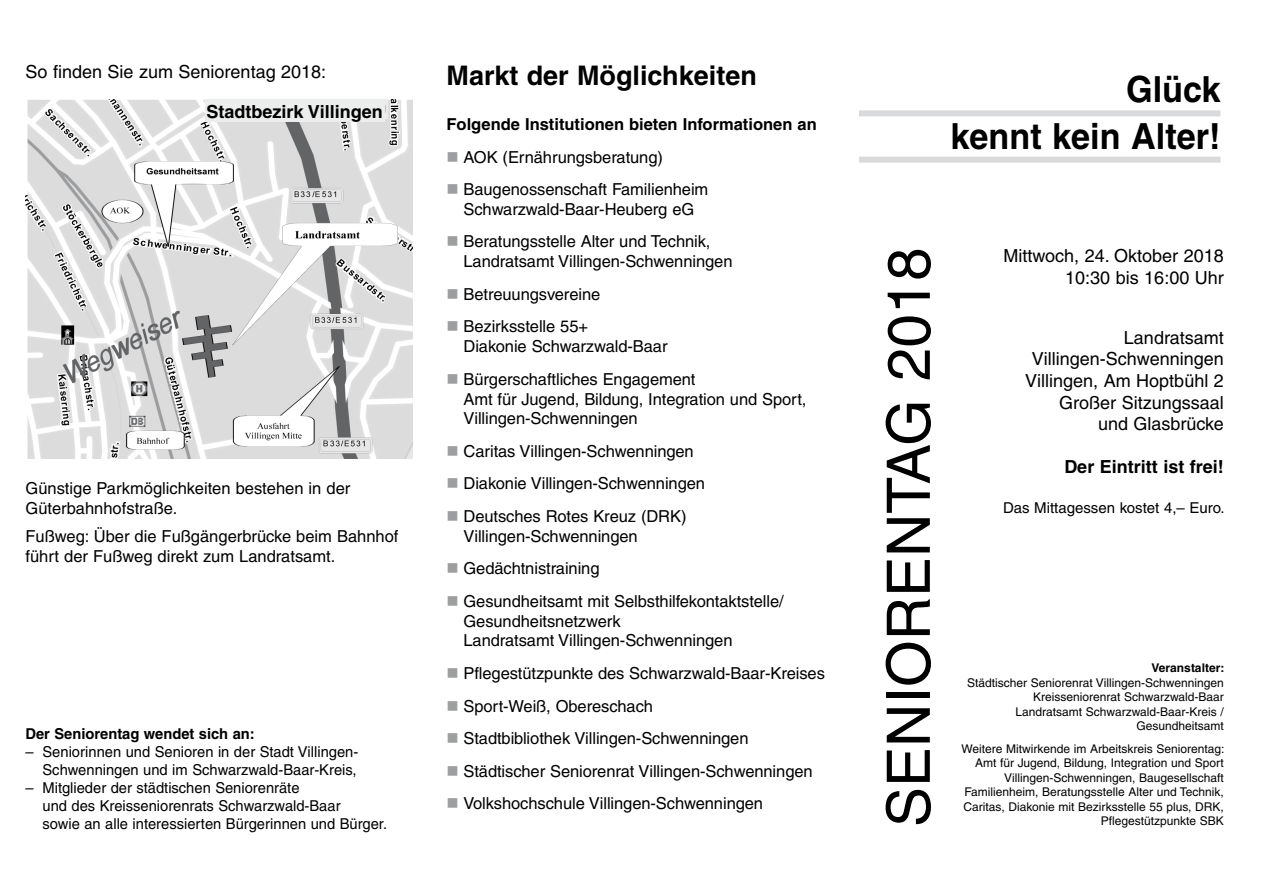
<style>
.page{position:relative;width:1263px;height:893px;background:#fff}
.page>*{position:absolute;margin:0;border:0;box-sizing:border-box;transform-origin:0 0}
.t1{font:60px "Helvetica";color:#000}
.t2{font:700 36px/46.5px "Helvetica";color:#000;text-align:right;scale:.95 1}
.t3{font:700 27px "Helvetica";color:#000}
.t4{font:18px/21.6px "Helvetica";color:#000;text-align:right}
.t5{font:700 18px "Helvetica";color:#000}
.t6{font:16.5px/19.8px "Helvetica";letter-spacing:-.005em;color:#000}
.t7{font:700 16.5px "Helvetica";color:#000}
.t8{font:15px/18px "Helvetica";color:#000;text-align:right}
.t9{font:700 15px "Helvetica";color:#000}
.t10{font:12px/14.4px "Helvetica";color:#000;text-align:right}
.t11{font:700 12px "Helvetica";color:#000}
.s1{color:#9c9e9f}
</style>
<div class="page">
<div style="left:859px;top:110px;width:361px;height:6px;background:#d9dadb"></div>
<div style="left:859px;top:157px;width:361px;height:6px;background:#d9dadb"></div>
<img style="left:26px;top:100px;width:386px;height:359px">
<div style="left:205px;top:100px;width:179px;height:22px;background:#eceded"></div>
<p class="t4" style="left:26px;top:61px;width:302px">So finden Sie zum Seniorentag 2018:</p>
<p class="t5" style="left:207px;top:101px;width:178px">Stadtbezirk Villingen</p>
<p class="t6" style="left:26px;top:478px;width:326px">Günstige Parkmöglichkeiten bestehen in der<br>Güterbahnhofstraße.</p>
<p class="t6" style="left:26px;top:526px;width:374px">Fußweg: Über die Fußgängerbrücke beim Bahnhof führt der Fußweg direkt zum Landratsamt.</p>
<p class="t9" style="left:26px;top:725px;width:231px">Der Seniorentag wendet sich an:</p>
<p class="t8" style="left:26px;top:743px;width:334px">– Seniorinnen und Senioren in der Stadt Villingen-<br>Schwenningen und im Schwarzwald-Baar-Kreis,</p>
<p class="t8" style="left:43px;top:779px;width:346px;text-align:left;text-indent:-17px">– Mitglieder der städtischen Seniorenräte<br>und des Kreisseniorenrats Schwarzwald-Baar<br>sowie an alle interessierten Bürgerinnen und Bürger.</p>
<h3 class="t3" style="left:446px;top:59px;width:312px">Markt der Möglichkeiten</h3>
<p class="t7" style="left:446px;top:114px;width:372px">Folgende Institutionen bieten Informationen an</p>
<p class="t6" style="left:446px;top:147px;width:218px"><span class="s1">■</span> AOK (Ernährungsberatung)</p>
<p class="t6" style="left:446px;top:179px;width:263px;text-align:center"><span class="s1">■</span> Baugenossenschaft Familienheim<br>Schwarzwald-Baar-Heuberg eG</p>
<p class="t6" style="left:463px;top:232px;width:270px;text-indent:-17px"><span class="s1">■</span> Beratungsstelle Alter und Technik,<br>Landratsamt Villingen-Schwenningen</p>
<p class="t6" style="left:446px;top:284px;width:155px"><span class="s1">■</span> Betreuungsvereine</p>
<p class="t6" style="left:463px;top:317px;width:205px;text-indent:-17px"><span class="s1">■</span> Bezirksstelle 55+<br>Diakonie Schwarzwald-Baar</p>
<p class="t6" style="left:463px;top:369px;width:344px;text-indent:-17px"><span class="s1">■</span> Bürgerschaftliches Engagement<br>Amt für Jugend, Bildung, Integration und Sport,<br>Villingen-Schwenningen</p>
<p class="t6" style="left:446px;top:441px;width:249px"><span class="s1">■</span> Caritas Villingen-Schwenningen</p>
<p class="t6" style="left:446px;top:474px;width:260px"><span class="s1">■</span> Diakonie Villingen-Schwenningen</p>
<p class="t6" style="left:463px;top:506px;width:224px;text-indent:-17px"><span class="s1">■</span> Deutsches Rotes Kreuz (DRK)<br>Villingen-Schwenningen</p>
<p class="t6" style="left:446px;top:559px;width:155px"><span class="s1">■</span> Gedächtnistraining</p>
<p class="t6" style="left:463px;top:591px;width:322px;text-indent:-17px"><span class="s1">■</span> Gesundheitsamt mit Selbsthilfekontaktstelle/<br>Gesundheitsnetzwerk<br>Landratsamt Villingen-Schwenningen</p>
<p class="t6" style="left:446px;top:663px;width:380px"><span class="s1">■</span> Pflegestützpunkte des Schwarzwald-Baar-Kreises</p>
<p class="t6" style="left:446px;top:696px;width:208px"><span class="s1">■</span> Sport-Weiß, Obereschach</p>
<p class="t6" style="left:446px;top:728px;width:303px"><span class="s1">■</span> Stadtbibliothek Villingen-Schwenningen</p>
<p class="t6" style="left:446px;top:761px;width:368px"><span class="s1">■</span> Städtischer Seniorenrat Villingen-Schwenningen</p>
<p class="t6" style="left:446px;top:793px;width:318px"><span class="s1">■</span> Volkshochschule Villingen-Schwenningen</p>
<h2 class="t2" style="left:950px;top:66px;width:286px">Glück<br>kennt kein Alter!</h2>
<h1 class="t1" style="left:874px;top:827px;width:581px;rotate:-90deg">SENIORENTAG 2018</h1>
<p class="t4" style="left:1003px;top:245px;width:222px">Mittwoch, 24. Oktober 2018<br>10:30 bis 16:00 Uhr</p>
<p class="t4" style="left:1025px;top:327px;width:200px">Landratsamt<br>Villingen-Schwenningen<br>Villingen, Am Hoptbühl 2<br>Großer Sitzungssaal und Glasbrücke</p>
<p class="t5" style="left:1064px;top:456px;width:161px">Der Eintritt ist frei!</p>
<p class="t8" style="left:1003px;top:499px;width:223px">Das Mittagessen kostet 4,– Euro.</p>
<p class="t11" style="left:1151px;top:661px;width:74px">Veranstalter:</p>
<p class="t10" style="left:967px;top:675px;width:258px">Städtischer Seniorenrat Villingen-Schwenningen Kreisseniorenrat Schwarzwald-Baar Landratsamt Schwarzwald-Baar-Kreis / Gesundheitsamt</p>
<p class="t10" style="left:961px;top:741px;width:264px">Weitere Mitwirkende im Arbeitskreis Seniorentag:<br>Amt für Jugend, Bildung, Integration und Sport Villingen-Schwenningen, Baugesellschaft Familienheim, Beratungsstelle Alter und Technik, Caritas, Diakonie mit Bezirksstelle 55 plus, DRK, Pflegestützpunkte SBK</p>
</div>
